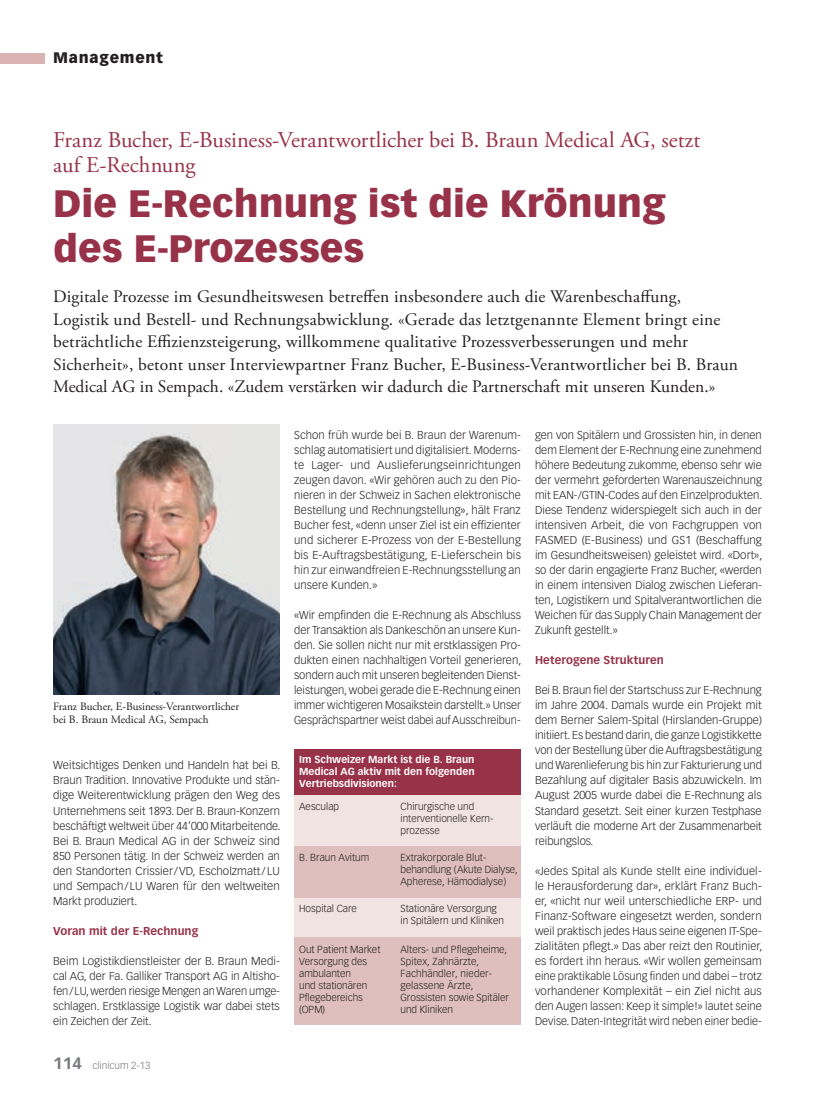
<style>
.page{position:relative;width:815px;height:1099px;background:#fff}
.page>*{position:absolute;margin:0;border:0;box-sizing:border-box;transform-origin:0 0}
.t1{font:900 37.5px/45px "Vectora LT Std";color:#983249}
.t2{font:22.5px/25px "Adobe Garamond Pro";color:#983249}
.t3{font:17.5px/22.5px "Adobe Garamond Pro";letter-spacing:.01em;color:#231f20}
.t4{font:900 15px "Vectora LT Std";letter-spacing:.05em;color:#231f20}
.t5{font:300 11.25px/15px "Vectora LT Std";color:#231f20;text-align:justify}
.t6{font:11.25px/13.5px "Adobe Garamond Pro";color:#231f20}
.t7{font:700 11.25px "Vectora LT Std";letter-spacing:.005em;color:#983249}
.t8{font:300 10.12px/12px "Vectora LT Std";color:#231f20}
.t9{font:700 10px/12px "Vectora LT Std";color:#fff;text-align:justify}
.t10{font:300 10px "Vectora LH";color:#76787b}
.s1{font-weight:700;font-size:16.25px}
</style>
<div class="page">
<div style="left:0;top:53px;width:45px;height:10px;background:#d9b4b3"></div>
<img style="left:53px;top:424px;width:227px;height:270px">
<div style="left:294px;top:749px;width:227px;height:46px;background:#983249"></div>
<div style="left:294px;top:795px;width:227px;height:50px;background:#f0e3e2"></div>
<div style="left:294px;top:897px;width:227px;height:39px;background:#f0e3e2"></div>
<div style="left:294px;top:845px;width:227px;height:52px;background:#debfbd"></div>
<div style="left:294px;top:936px;width:227px;height:88px;background:#debfbd"></div>
<h3 class="t4" style="left:53px;top:49px;width:111px">Management</h3>
<h2 class="t2" style="left:53px;top:128px;width:649px">Franz Bucher, E-Business-Verantwortlicher bei B. Braun Medical AG, setzt auf E-Rechnung</h2>
<h1 class="t1" style="left:53px;top:180px;width:614px">Die E-Rechnung ist die Krönung des E-Prozesses</h1>
<p class="t3" style="left:53px;top:286px;width:686px">Digitale Prozesse im Gesundheitswesen betreffen insbesondere auch die Warenbeschaffung, Logistik und Bestell- und Rechnungsabwicklung. «Gerade das letztgenannte Element bringt eine beträchtliche Effizienzsteigerung, willkommene qualitative Prozessverbesserungen und mehr Sicherheit», betont unser Interviewpartner Franz Bucher, E-Business-Verantwortlicher bei B. Braun Medical AG in Sempach. «Zudem verstärken wir dadurch die Partnerschaft mit unseren Kunden.»</p>
<p class="t5" style="left:294px;top:428px;width:228px">Schon früh wurde bei B. Braun der Warenum&shy;schlag automatisiert und digitalisiert. Moderns&shy;te Lager- und Auslieferungseinrichtungen zeugen davon. «Wir gehören auch zu den Pio&shy;nieren in der Schweiz in Sachen elektronische Bestellung und Rechnungstellung», hält Franz Bucher fest, «denn unser Ziel ist ein effizienter und sicherer E-Prozess von der E-Bestellung bis E-Auftragsbestätigung, E-Lieferschein bis hin zur einwandfreien E-Rechnungsstellung an unsere Kunden.»</p>
<p class="t5" style="left:294px;top:608px;width:229px">«Wir empfinden die E-Rechnung als Abschluss der Transaktion als Dankeschön an unsere Kun&shy;den. Sie sollen nicht nur mit erstklassigen Pro&shy;dukten einen nachhaltigen Vorteil generieren, sondern auch mit unseren begleitenden Dienst&shy;leistungen, wobei gerade die E-Rechnung einen immer wichtigeren Mosaikstein darstellt.» Unser Gesprächspartner weist dabei auf Ausschreibun-</p>
<p class="t5" style="left:53px;top:758px;width:229px">Weitsichtiges Denken und Handeln hat bei B.<br>Braun Tradition. Innovative Produkte und stän&shy;dige Weiterentwicklung prägen den Weg des Unternehmens seit 1893. Der B. Braun-Konzern beschäftigt weltweit über 44’000 Mitarbeitende.<br>Bei B. Braun Medical AG in der Schweiz sind 850 Personen tätig. In der Schweiz werden an den Standorten Crissier/VD, Escholzmatt/LU und Sempach/LU Waren für den weltweiten Markt produziert.</p>
<p class="t7" style="left:53px;top:923px;width:147px">Voran mit der E-Rechnung</p>
<p class="t5" style="left:53px;top:953px;width:228px">Beim Logistikdienstleister der B. Braun Medi&shy;cal AG, der Fa. Galliker Transport AG in Altisho&shy;fen/LU, werden riesige Mengen an Waren umge&shy;schlagen. Erstklassige Logistik war dabei stets ein Zeichen der Zeit.</p>
<p class="t5" style="left:535px;top:428px;width:229px">gen von Spitälern und Grossisten hin, in denen dem Element der E-Rechnung eine zunehmend höhere Bedeutung zukomme, ebenso sehr wie der vermehrt geforderten Warenauszeichnung mit EAN-/GTIN-Codes auf den Einzelprodukten.<br>Diese Tendenz widerspiegelt sich auch in der intensiven Arbeit, die von Fachgruppen von FASMED (E-Business) und GS1 (Beschaffung im Gesundheitsweisen) geleistet wird. «Dort», so der darin engagierte Franz Bucher, «werden in einem intensiven Dialog zwischen Lieferan&shy;ten, Logistikern und Spitalverantwortlichen die Weichen für das Supply Chain Management der Zukunft gestellt.»</p>
<p class="t7" style="left:535px;top:653px;width:130px">Heterogene Strukturen</p>
<p class="t5" style="left:535px;top:683px;width:228px">Bei B. Braun fiel der Startschuss zur E-Rechnung im Jahre 2004. Damals wurde ein Projekt mit dem Berner Salem-Spital (Hirslanden-Gruppe) initiiert. Es bestand darin, die ganze Logistikkette von der Bestellung über die Auftragsbestätigung und Warenlieferung bis hin zur Fakturierung und Bezahlung auf digitaler Basis abzuwickeln. Im August 2005 wurde dabei die E-Rechnung als Standard gesetzt. Seit einer kurzen Testphase verläuft die moderne Art der Zusammenarbeit reibungslos.</p>
<p class="t5" style="left:535px;top:863px;width:229px">«Jedes Spital als Kunde stellt eine individuel&shy;le Herausforderung dar», erklärt Franz Buch&shy;er, «nicht nur weil unterschiedliche ERP- und Finanz-Software eingesetzt werden, sondern weil praktisch jedes Haus seine eigenen IT-Spe&shy;zialitäten pflegt.» Das aber reizt den Routinier, es fordert ihn heraus. «Wir wollen gemeinsam eine praktikable Lösung finden und dabei – trotz vorhandener Komplexität – ein Ziel nicht aus den Augen lassen: Keep it simple!» lautet seine Devise. Daten-Integrität wird neben einer bedie-</p>
<p class="t6" style="left:53px;top:699px;width:188px">Franz Bucher, E-Business-Verantwortlicher bei B. Braun Medical AG, Sempach</p>
<p class="t9" style="left:299px;top:753px;width:177px">Im Schweizer Markt ist die B. Braun Medical AG aktiv mit den folgenden Vertriebsdivisionen:</p>
<p class="t8" style="left:299px;top:800px;width:41px">Aesculap</p>
<p class="t8" style="left:401px;top:800px;width:94px">Chirurgische und interventionelle Kern&shy;prozesse</p>
<p class="t8" style="left:299px;top:852px;width:72px">B. Braun Avitum</p>
<p class="t8" style="left:400px;top:852px;width:119px">Extrakorporale Blut&shy;behandlung (Akute Dialyse,<br>Apherese, Hämodialyse)</p>
<p class="t8" style="left:400px;top:902px;width:105px">Stationäre Versorgung in Spitälern und Kliniken</p>
<p class="t8" style="left:299px;top:943px;width:83px">Out Patient Market<br>Versorgung des ambulanten<br>und stationären<br>Pflegebereichs (OPM)</p>
<p class="t8" style="left:400px;top:943px;width:110px">Alters- und Pflegeheime,<br>Spitex, Zahnärzte,<br>Fachhändler, nieder&shy;gelassene Ärzte,<br>Grossisten sowie Spitäler und Kliniken</p>
<p class="t8" style="left:299px;top:902px;width:59px">Hospital Care</p>
<p class="t10" style="left:53px;top:1059px;width:99px"><span class="s1">114</span> clinicum 2-13</p>
</div>
